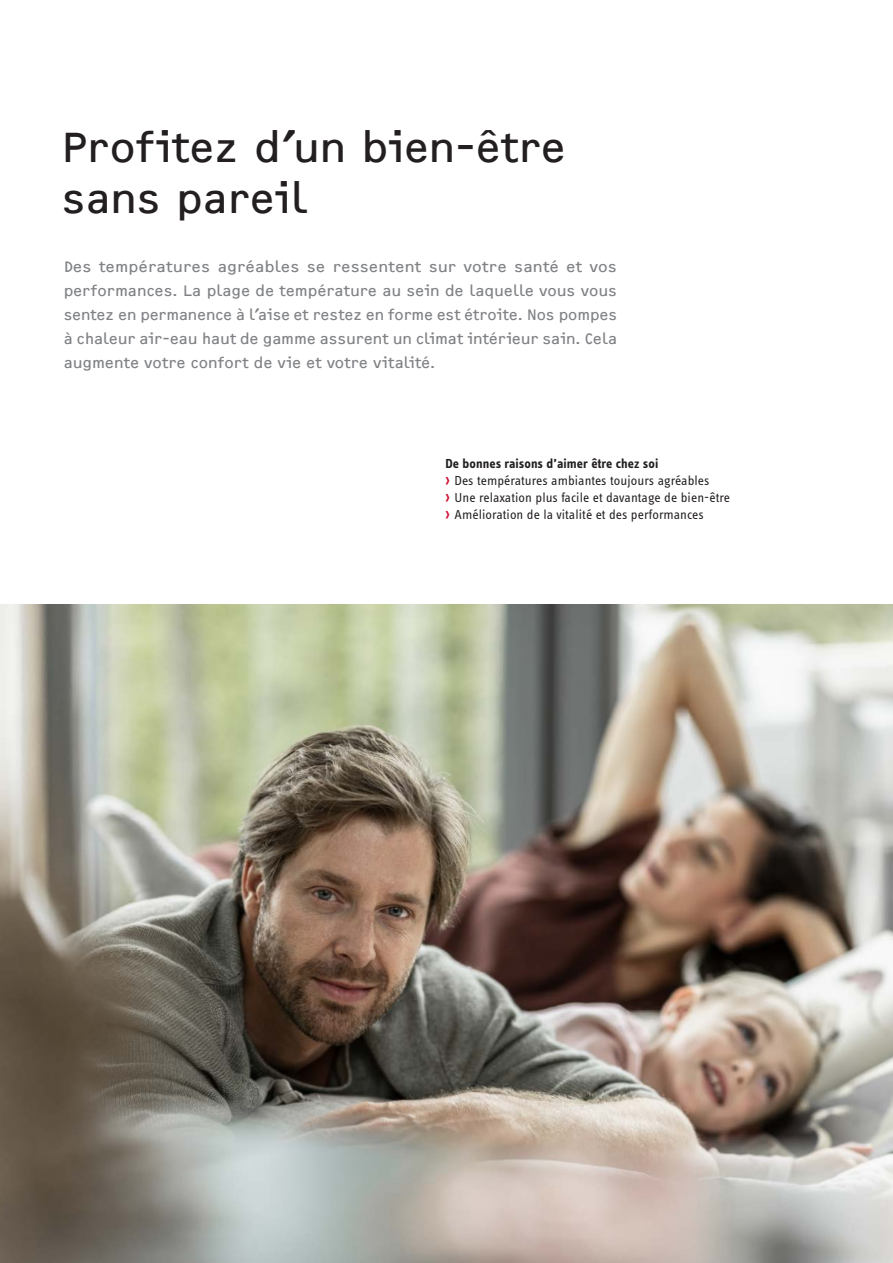
<style>
.page{position:relative;width:893px;height:1263px;background:#fff}
.page>*{position:absolute;margin:0;border:0;box-sizing:border-box;transform-origin:0 0}
._01_PGB_Headline_Black{font:43.5px/51px "F2 FOCR Bczyk Com";letter-spacing:.005em;color:#231f20}
._03_PGB_Starting_Line_Grey{font:15.75px/24px "F2 FOCR Bczyk Com";letter-spacing:.01em;color:#808285;text-align:justify}
.t1{font:13.5px "STE Info Text";letter-spacing:.005em;color:#231f20}
._08_PGB_Bullet-Points_Headline{font:700 13.5px "STE Info Text";letter-spacing:.005em;color:#231f20}
.s1{font-family:"F2 FOCR Bczyk Com";font-size:16.5px;color:#d11337}
</style>
<div class="page">
<img style="left:0;top:604px;width:893px;height:659px">
<p class="_01_PGB_Headline_Black" style="left:62px;top:122px;width:506px">Profitez d’un bien-être sans pareil</p>
<p class="_03_PGB_Starting_Line_Grey" style="left:64px;top:255px;width:555px">Des températures agréables se ressentent sur votre santé et vos performances. La plage de température au sein de laquelle vous vous sentez en permanence à l’aise et restez en forme est étroite. Nos pompes à chaleur air-eau haut de gamme assurent un climat intérieur sain. Cela augmente votre confort de vie et votre vitalité.</p>
<p class="_08_PGB_Bullet-Points_Headline" style="left:445px;top:455px;width:214px">De bonnes raisons d’aimer être chez soi</p>
<p class="t1" style="left:445px;top:473px;width:265px"><span class="s1">›</span> Des températures ambiantes toujours agréables</p>
<p class="t1" style="left:445px;top:490px;width:286px"><span class="s1">›</span> Une relaxation plus facile et davantage de bien-être</p>
<p class="t1" style="left:445px;top:507px;width:260px"><span class="s1">›</span> Amélioration de la vitalité et des performances</p>
</div>
